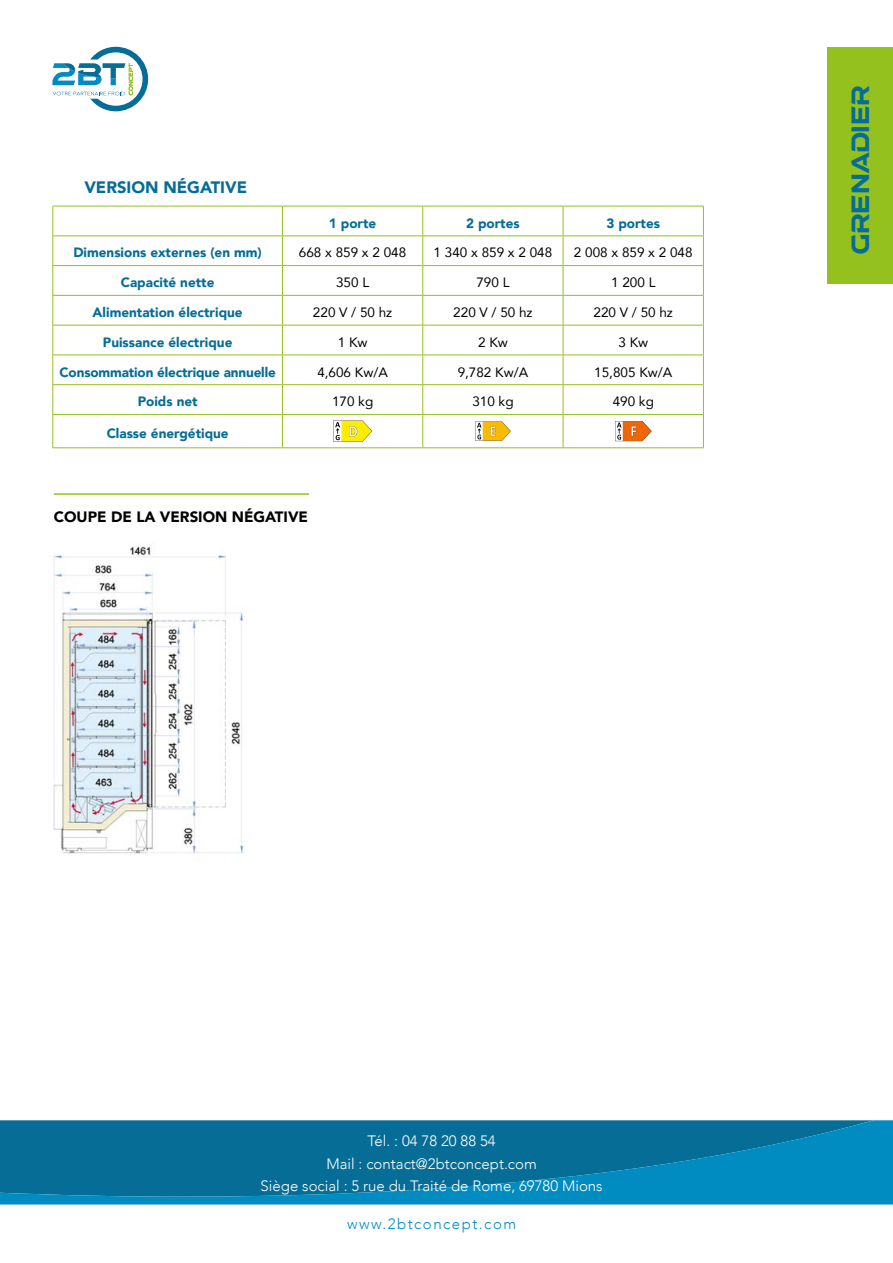
<style>
.page{position:relative;width:893px;height:1263px;background:#fff}
.page>*{position:absolute;margin:0;border:0;box-sizing:border-box;transform-origin:0 0}
.t1{font:22.5px "a Atmospheric";color:#066d97}
.t2{font:900 16.5px "Avenir";color:#066d97}
.t3{font:300 15px/22.5px "Avenir";color:#fff;text-align:center}
.t4{font:900 15px "Avenir";color:#000}
.t5{font:300 15px "Avenir";letter-spacing:.1em;color:#008bc1}
.t6{font:900 13.5px "Avenir";color:#066d97}
.t7{font:13.5px "Avenir";color:#000}
</style>
<div class="page">
<svg style="left:0;top:1120px;width:893px;height:85px;fill:#066d97"></svg>
<svg style="left:52px;top:47px;width:96px;height:64px"></svg>
<div style="left:827px;top:47px;width:66px;height:237px;background:#95c11f"></div>
<hr style="left:52px;top:206px;width:230px;height:1px;background:#95c11f">
<hr style="left:282px;top:206px;width:141px;height:1px;background:#95c11f">
<hr style="left:423px;top:206px;width:140px;height:1px;background:#95c11f">
<hr style="left:563px;top:206px;width:141px;height:1px;background:#95c11f">
<hr style="left:52px;top:235px;width:230px;height:1px;background:#95c11f">
<hr style="left:282px;top:235px;width:141px;height:1px;background:#95c11f">
<hr style="left:423px;top:235px;width:140px;height:1px;background:#95c11f">
<hr style="left:563px;top:235px;width:141px;height:1px;background:#95c11f">
<hr style="left:52px;top:265px;width:230px;height:1px;background:#95c11f">
<hr style="left:282px;top:265px;width:141px;height:1px;background:#95c11f">
<hr style="left:423px;top:265px;width:140px;height:1px;background:#95c11f">
<hr style="left:563px;top:265px;width:141px;height:1px;background:#95c11f">
<hr style="left:52px;top:295px;width:230px;height:1px;background:#95c11f">
<hr style="left:282px;top:295px;width:141px;height:1px;background:#95c11f">
<hr style="left:423px;top:295px;width:140px;height:1px;background:#95c11f">
<hr style="left:563px;top:295px;width:141px;height:1px;background:#95c11f">
<hr style="left:52px;top:325px;width:230px;height:1px;background:#95c11f">
<hr style="left:282px;top:325px;width:141px;height:1px;background:#95c11f">
<hr style="left:423px;top:325px;width:140px;height:1px;background:#95c11f">
<hr style="left:563px;top:325px;width:141px;height:1px;background:#95c11f">
<hr style="left:52px;top:354px;width:230px;height:1px;background:#95c11f">
<hr style="left:282px;top:354px;width:141px;height:1px;background:#95c11f">
<hr style="left:423px;top:354px;width:140px;height:1px;background:#95c11f">
<hr style="left:563px;top:354px;width:141px;height:1px;background:#95c11f">
<hr style="left:52px;top:384px;width:230px;height:1px;background:#95c11f">
<svg style="left:52px;top:206px;width:1px;height:208px"></svg>
<hr style="left:282px;top:384px;width:141px;height:1px;background:#95c11f">
<svg style="left:282px;top:206px;width:1px;height:208px"></svg>
<hr style="left:423px;top:384px;width:140px;height:1px;background:#95c11f">
<svg style="left:422px;top:206px;width:1px;height:208px"></svg>
<hr style="left:563px;top:384px;width:141px;height:1px;background:#95c11f">
<svg style="left:563px;top:206px;width:1px;height:208px"></svg>
<svg style="left:703px;top:206px;width:1px;height:208px"></svg>
<hr style="left:52px;top:414px;width:230px;height:1px;background:#95c11f">
<hr style="left:52px;top:415px;width:1px;height:32px;background:#95c11f">
<hr style="left:282px;top:414px;width:141px;height:1px;background:#95c11f">
<hr style="left:282px;top:415px;width:1px;height:32px;background:#95c11f">
<hr style="left:423px;top:414px;width:140px;height:1px;background:#95c11f">
<hr style="left:422px;top:415px;width:1px;height:32px;background:#95c11f">
<hr style="left:563px;top:414px;width:141px;height:1px;background:#95c11f">
<hr style="left:563px;top:415px;width:1px;height:32px;background:#95c11f">
<hr style="left:703px;top:415px;width:1px;height:32px;background:#95c11f">
<hr style="left:52px;top:447px;width:230px;height:1px;background:#95c11f">
<hr style="left:282px;top:447px;width:141px;height:1px;background:#95c11f">
<hr style="left:423px;top:447px;width:140px;height:1px;background:#95c11f">
<hr style="left:563px;top:447px;width:141px;height:1px;background:#95c11f">
<svg style="left:333px;top:420px;width:39px;height:22px"></svg>
<svg style="left:475px;top:421px;width:36px;height:20px"></svg>
<svg style="left:615px;top:421px;width:37px;height:20px"></svg>
<img style="left:53px;top:546px;width:192px;height:308px">
<hr style="left:54px;top:493px;width:255px;height:2px;background:#95c11f">
<p class="t2" style="left:84px;top:173px;width:164px">VERSION NÉGATIVE</p>
<p class="t6" style="left:329px;top:211px;width:49px">1 porte</p>
<p class="t6" style="left:466px;top:211px;width:55px">2 portes</p>
<p class="t6" style="left:606px;top:211px;width:55px">3 portes</p>
<p class="t6" style="left:73px;top:241px;width:190px">Dimensions externes (en mm)</p>
<p class="t7" style="left:299px;top:242px;width:109px">668 x 859 x 2 048</p>
<p class="t7" style="left:434px;top:242px;width:120px">1 340 x 859 x 2 048</p>
<p class="t7" style="left:574px;top:242px;width:120px">2 008 x 859 x 2 048</p>
<p class="t6" style="left:121px;top:271px;width:95px">Capacité nette</p>
<p class="t7" style="left:336px;top:272px;width:35px">350 L</p>
<p class="t7" style="left:476px;top:272px;width:35px">790 L</p>
<p class="t7" style="left:611px;top:272px;width:46px">1 200 L</p>
<p class="t6" style="left:93px;top:301px;width:152px">Alimentation électrique</p>
<p class="t7" style="left:313px;top:301px;width:81px">220 V / 50 hz</p>
<p class="t7" style="left:453px;top:301px;width:81px">220 V / 50 hz</p>
<p class="t7" style="left:594px;top:301px;width:81px">220 V / 50 hz</p>
<p class="t6" style="left:103px;top:330px;width:131px">Puissance électrique</p>
<p class="t7" style="left:338px;top:331px;width:31px">1 Kw</p>
<p class="t7" style="left:478px;top:331px;width:31px">2 Kw</p>
<p class="t7" style="left:618px;top:331px;width:31px">3 Kw</p>
<p class="t6" style="left:60px;top:360px;width:218px">Consommation électrique annuelle</p>
<p class="t7" style="left:317px;top:361px;width:72px">4,606 Kw/A</p>
<p class="t7" style="left:458px;top:361px;width:72px">9,782 Kw/A</p>
<p class="t7" style="left:594px;top:361px;width:80px">15,805 Kw/A</p>
<p class="t6" style="left:138px;top:390px;width:61px">Poids net</p>
<p class="t7" style="left:332px;top:391px;width:43px">170 kg</p>
<p class="t7" style="left:472px;top:391px;width:43px">310 kg</p>
<p class="t7" style="left:613px;top:391px;width:43px">490 kg</p>
<p class="t6" style="left:107px;top:422px;width:124px">Classe énergétique</p>
<p class="t4" style="left:54px;top:504px;width:256px">COUPE DE LA VERSION NÉGATIVE</p>
<h1 class="t1" style="left:851px;top:254px;width:170px;rotate:-90deg">GRENADIER</h1>
<p class="t3" style="left:261px;top:1130px;width:344px">Tél. : 04 78 20 88 54<br>Mail : contact@2btconcept.com<br>Siège social : 5 rue du Traité de Rome, 69780 Mions</p>
<p class="t5" style="left:347px;top:1215px;width:171px">www.2btconcept.com</p>
</div>
